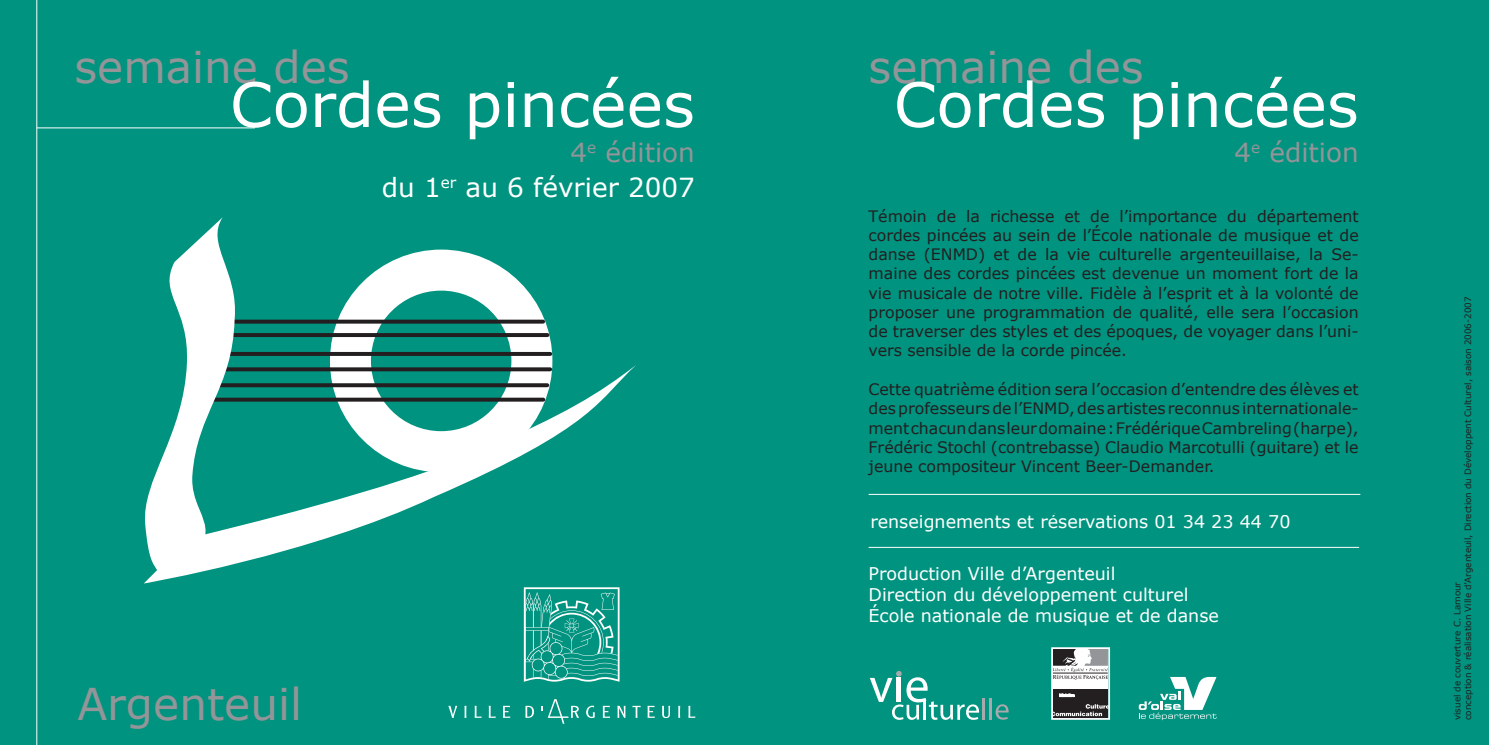
<style>
.page{position:relative;width:1489px;height:745px;background:#fff}
.page>*{position:absolute;margin:0;border:0;box-sizing:border-box;transform-origin:0 0}
.t1{font:61.25px "Verdana";color:#fff}
.t2{font:43.75px "Verdana";color:#939598}
.t3{font:26.25px/35px "Verdana";color:#fff;text-align:right}
.t4{font:26.25px "Verdana";color:#939598}
.t5{font:17.5px/21px "Verdana";color:#fff}
.t6{font:15.75px/19.2px "Verdana";color:#231f20;text-align:justify}
.t7{font:8.75px/10.5px "Verdana";color:#231f20}
.s1{color:#939598}
</style>
<div class="page">
<div style="left:0;top:0;width:769px;height:744px;background:#00937f"></div>
<hr style="left:36px;top:0;width:1px;height:744px;background:#fff">
<hr style="left:37px;top:127px;width:218px;height:1px;background:#fff">
<svg style="left:144px;top:217px;width:492px;height:366px"></svg>
<svg style="left:448px;top:705px;width:9px;height:12px"></svg>
<svg style="left:464px;top:705px;width:2px;height:12px"></svg>
<svg style="left:474px;top:705px;width:7px;height:12px"></svg>
<svg style="left:488px;top:705px;width:7px;height:12px"></svg>
<svg style="left:503px;top:705px;width:7px;height:12px"></svg>
<svg style="left:525px;top:705px;width:9px;height:12px"></svg>
<svg style="left:541px;top:699px;width:38px;height:24px"></svg>
<svg style="left:586px;top:705px;width:8px;height:12px"></svg>
<svg style="left:602px;top:705px;width:8px;height:12px"></svg>
<svg style="left:617px;top:705px;width:8px;height:12px"></svg>
<svg style="left:632px;top:705px;width:8px;height:12px"></svg>
<svg style="left:647px;top:705px;width:7px;height:12px"></svg>
<svg style="left:662px;top:705px;width:8px;height:12px"></svg>
<svg style="left:678px;top:705px;width:2px;height:12px"></svg>
<svg style="left:688px;top:705px;width:7px;height:12px"></svg>
<svg style="left:524px;top:587px;width:95px;height:94px"></svg>
<div style="left:744px;top:0;width:744px;height:744px;background:#00937f"></div>
<svg style="left:869px;top:671px;width:110px;height:48px"></svg>
<hr style="left:982px;top:697px;width:3px;height:22px;background:#a8a9ad">
<hr style="left:989px;top:697px;width:3px;height:22px;background:#a8a9ad">
<svg style="left:995px;top:704px;width:13px;height:15px"></svg>
<div style="left:1052px;top:647px;width:55px;height:71px;background:#fff"></div>
<svg style="left:1054px;top:649px;width:52px;height:30px"></svg>
<div style="left:1052px;top:688px;width:55px;height:30px;background:#231f20"></div>
<svg style="left:1054px;top:704px;width:52px;height:11px"></svg>
<svg style="left:1059px;top:693px;width:15px;height:3px"></svg>
<div style="left:1051px;top:646px;width:58px;height:73px;border:2px solid #fff"></div>
<svg style="left:1138px;top:676px;width:78px;height:43px"></svg>
<hr style="left:868px;top:494px;width:492px;height:1px;background:#fff">
<hr style="left:868px;top:546px;width:490px;height:1px;background:#fff">
<h2 class="t2" style="left:74px;top:39px;width:277px">semaine des</h2>
<h1 class="t1" style="left:230px;top:66px;width:466px">Cordes pincées</h1>
<h3 class="t3" style="left:382px;top:134px;width:314px"><span class="s1">4</span><sup>e</sup> <span class="s1">édition<br></span>du 1<sup>er</sup> au 6 février 2007</h3>
<h2 class="t2" style="left:77px;top:676px;width:226px">Argenteuil</h2>
<h2 class="t2" style="left:868px;top:39px;width:277px">semaine des</h2>
<h1 class="t1" style="left:893px;top:66px;width:466px">Cordes pincées</h1>
<h3 class="t4" style="left:1234px;top:136px;width:126px">4<sup>e</sup> édition</h3>
<p class="t6" style="left:868px;top:205px;width:491px">Témoin de la richesse et de l’importance du département cordes pincées au sein de l’École nationale de musique et de danse (ENMD) et de la vie culturelle argenteuillaise, la Se&shy;maine des cordes pincées est devenue un moment fort de la vie musicale de notre ville. Fidèle à l’esprit et à la volonté de proposer une programmation de qualité, elle sera l’occasion de traverser des styles et des époques, de voyager dans l’uni&shy;vers sensible de la corde pincée.</p>
<p class="t6" style="left:868px;top:379px;width:491px">Cette quatrième édition sera l’occasion d’entendre des élèves et des professeurs de l’ENMD, des artistes reconnus internationale&shy;ment chacun dans leur domaine : Frédérique Cambreling (harpe), Frédéric Stochl (contrebasse) Claudio Marcotulli (guitare) et le jeune compositeur Vincent Beer-Demander.</p>
<p class="t5" style="left:870px;top:510px;width:421px">renseignements et réservations 01 34 23 44 70</p>
<p class="t5" style="left:868px;top:561px;width:352px">Production Ville d’Argenteuil<br>Direction du développement culturel<br>École nationale de musique et de danse</p>
<p class="t7" style="left:1451px;top:719px;width:424px;rotate:-90deg">visuel de couverture C. Lamour<br>conception &amp; réalisation Ville d’Argenteuil, Direction du Développent Culturel, saison 2006-2007</p>
</div>
